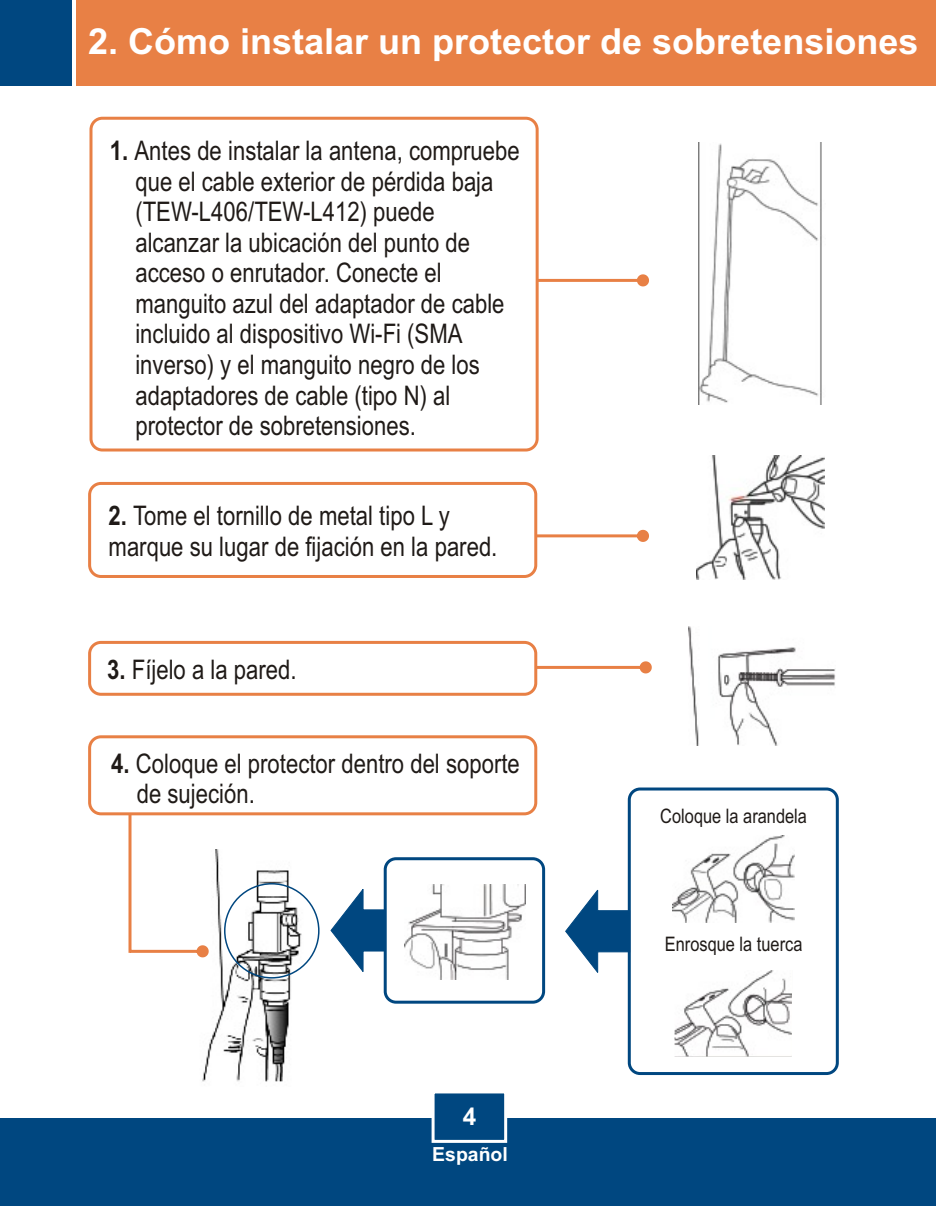
<style>
.page{position:relative;width:936px;height:1206px;background:#fff}
.page>*{position:absolute;margin:0;border:0;box-sizing:border-box;transform-origin:0 0}
.t1{font:700 36px "Arial";color:#fff}
.t2{font:27px/30.6px "Arial Narrow";color:#1f1a17}
.t3{font:700 24.3px "Arial";color:#fff}
.t4{font:20.1px "Arial Narrow";color:#1f1a17}
.t5{font:700 19.5px "Arial";color:#fff}
.s1{font-weight:700}
</style>
<div class="page">
<div style="left:0;top:1118px;width:936px;height:88px;background:#004780"></div>
<div style="left:76px;top:0;width:860px;height:85px;background:#e88045"></div>
<div style="left:0;top:0;width:72px;height:85px;background:#004780"></div>
<svg style="left:431px;top:1093px;width:77px;height:50px"></svg>
<svg style="left:539px;top:274px;width:110px;height:12px"></svg>
<div style="left:89px;top:117px;width:450px;height:335px;background:#fff;border:3px solid #e88045;border-radius:11px"></div>
<svg style="left:537px;top:530px;width:112px;height:12px"></svg>
<div style="left:88px;top:482px;width:449px;height:96px;background:#fff;border:3px solid #e88045;border-radius:11px"></div>
<svg style="left:537px;top:661px;width:115px;height:12px"></svg>
<div style="left:88px;top:641px;width:449px;height:55px;background:#fff;border:3px solid #e88045;border-radius:11px"></div>
<img style="left:698px;top:143px;width:124px;height:261px">
<img style="left:697px;top:456px;width:128px;height:123px">
<img style="left:688px;top:627px;width:147px;height:119px">
<img style="left:201px;top:849px;width:109px;height:233px">
<div style="left:628px;top:788px;width:211px;height:287px;background:#fff;border:3px solid #004780;border-radius:11px"></div>
<svg style="left:565px;top:888px;width:65px;height:86px"></svg>
<svg style="left:330px;top:887px;width:54px;height:86px"></svg>
<div style="left:384px;top:857px;width:161px;height:147px;background:#fff;border:3px solid #004780;border-radius:11px"></div>
<img style="left:404px;top:884px;width:122px;height:95px">
<img style="left:675px;top:970px;width:117px;height:87px">
<img style="left:672px;top:835px;width:122px;height:88px">
<svg style="left:129px;top:815px;width:80px;height:142px"></svg>
<div style="left:88px;top:735px;width:449px;height:80px;background:#fff;border:3px solid #e88045;border-radius:11px"></div>
<h1 class="t1" style="left:88px;top:28px;width:832px">2. Cómo instalar un protector de sobretensiones</h1>
<p class="t2" style="left:135px;top:138px;width:386px;text-indent:-25px"><span class="s1">1.</span> Antes de instalar la antena, compruebe que el cable exterior de pérdida baja (TEW-L406/TEW-L412) puede alcanzar la ubicación del punto de acceso o enrutador. Conecte el manguito azul del adaptador de cable incluido al dispositivo Wi-Fi (SMA inverso) y el manguito negro de los adaptadores de cable (tipo N) al protector de sobretensiones.</p>
<p class="t2" style="left:109px;top:503px;width:390px"><span class="s1">2.</span> Tome el tornillo de metal tipo L y marque su lugar de fijación en la pared.</p>
<p class="t2" style="left:107px;top:656px;width:191px"><span class="s1">3.</span> Fíjelo a la pared.</p>
<p class="t2" style="left:137px;top:750px;width:385px;text-indent:-25px"><span class="s1">4.</span> Coloque el protector dentro del soporte de sujeción.</p>
<p class="t3" style="left:463px;top:1108px;width:15px">4</p>
<p class="t5" style="left:432px;top:1147px;width:77px">Español</p>
<p class="t4" style="left:660px;top:808px;width:148px">Coloque la arandela</p>
<p class="t4" style="left:665px;top:936px;width:139px">Enrosque la tuerca</p>
</div>
